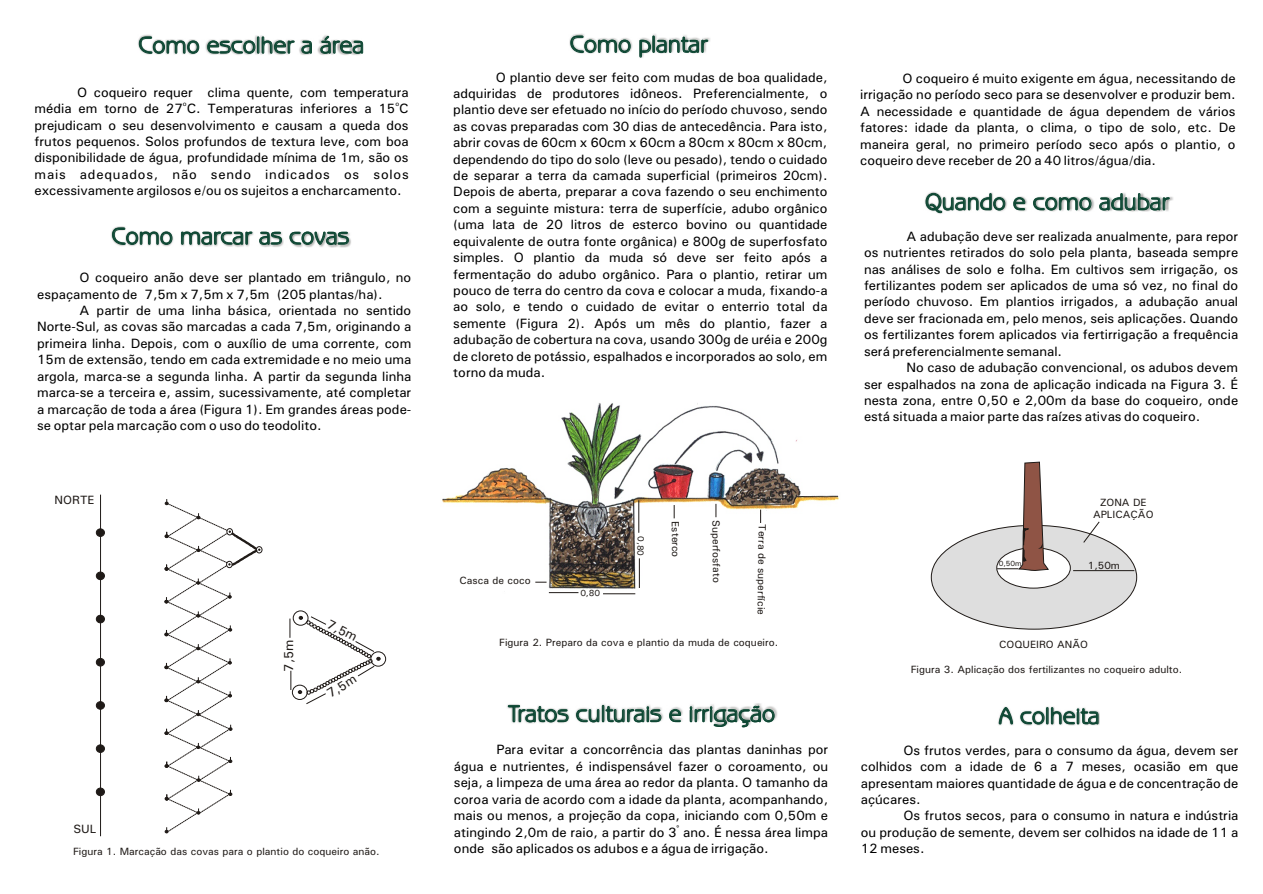
<style>
.page{position:relative;width:1263px;height:894px;background:#fff}
.page>*{position:absolute;margin:0;border:0;box-sizing:border-box;transform-origin:0 0}
.t1{font:24px "Benguiat Got Bk BT";color:#0d4733}
.t2{font:13.5px/16.4px "Univers";color:#000;text-align:justify}
.t3{font:13.05px "Univers";color:#1f1a17}
.t4{font:12px "Univers";color:#1f1a17}
.t5{font:10.5px/12.8px "Univers";color:#1f1a17;text-align:center}
.t6{font:9px "Univers";color:#1f1a17}
.t7{font:7.5px "Univers";color:#1f1a17}
.t8{font:6.75px "Univers";color:#000}
</style>
<div class="page">
<img style="left:138px;top:35px;width:223px;height:20px">
<img style="left:111px;top:227px;width:240px;height:20px">
<hr style="left:100px;top:495px;width:1px;height:341px;background:#1f1a17">
<svg style="left:165px;top:499px;width:95px;height:334px"></svg>
<div style="left:293px;top:611px;width:15px;height:14px;background:#fff;border:1px solid #1f1a17;border-radius:50%"></div>
<div style="left:371px;top:652px;width:15px;height:14px;background:#fff;border:1px solid #1f1a17;border-radius:50%"></div>
<svg style="left:292px;top:685px;width:15px;height:15px"></svg>
<svg style="left:298px;top:616px;width:82px;height:88px"></svg>
<svg style="left:290px;top:619px;width:1px;height:19px"></svg>
<svg style="left:291px;top:671px;width:1px;height:19px"></svg>
<div style="left:931px;top:525px;width:206px;height:104px;background:#dedede;border:1px solid #1f1a17;border-radius:50%"></div>
<div style="left:997px;top:548px;width:74px;height:40px;background:#fff;border:1px solid #1f1a17;border-radius:50%"></div>
<hr style="left:1073px;top:570px;width:61px;height:1px;background:#1f1a17">
<svg style="left:1083px;top:521px;width:17px;height:22px"></svg>
<svg style="left:997px;top:462px;width:52px;height:168px"></svg>
<div style="left:96px;top:529px;width:9px;height:8px;background:#1f1a17;border:1px solid #1f1a17;border-radius:50%"></div>
<div style="left:96px;top:572px;width:9px;height:8px;background:#1f1a17;border:1px solid #1f1a17;border-radius:50%"></div>
<div style="left:96px;top:615px;width:9px;height:8px;background:#1f1a17;border:1px solid #1f1a17;border-radius:50%"></div>
<div style="left:96px;top:658px;width:9px;height:8px;background:#1f1a17;border:1px solid #1f1a17;border-radius:50%"></div>
<div style="left:96px;top:702px;width:9px;height:7px;background:#1f1a17;border:1px solid #1f1a17;border-radius:50%"></div>
<div style="left:96px;top:745px;width:9px;height:8px;background:#1f1a17;border:1px solid #1f1a17;border-radius:50%"></div>
<div style="left:96px;top:788px;width:9px;height:8px;background:#1f1a17;border:1px solid #1f1a17;border-radius:50%"></div>
<img style="left:442px;top:403px;width:397px;height:191px">
<svg style="left:760px;top:510px;width:1px;height:13px"></svg>
<svg style="left:716px;top:504px;width:1px;height:13px"></svg>
<svg style="left:674px;top:505px;width:1px;height:13px"></svg>
<svg style="left:535px;top:582px;width:12px;height:1px"></svg>
<hr style="left:639px;top:500px;width:1px;height:33px;background:#1f1a17">
<hr style="left:639px;top:558px;width:1px;height:30px;background:#1f1a17">
<svg style="left:549px;top:592px;width:29px;height:1px"></svg>
<hr style="left:603px;top:594px;width:32px;height:1px;background:#1f1a17">
<img style="left:569px;top:34px;width:141px;height:24px">
<img style="left:507px;top:703px;width:270px;height:24px">
<img style="left:924px;top:192px;width:249px;height:22px">
<img style="left:998px;top:706px;width:101px;height:20px">
<h1 class="t1" style="left:138px;top:35px;width:227px">Como escolher a área</h1>
<p class="t2" style="left:77px;top:85px;width:333px">O coqueiro requer clima quente, com temperatura</p>
<p class="t8" style="left:183px;top:102px;width:5px">o</p>
<p class="t8" style="left:395px;top:102px;width:5px">o</p>
<p class="t2" style="left:35px;top:102px;width:376px">média em torno de 27 C. Temperaturas inferiores a 15 C prejudicam o seu desenvolvimento e causam a queda dos frutos pequenos. Solos profundos de textura leve, com boa disponibilidade de água, profundidade mínima de 1m, são os mais adequados, não sendo indicados os solos excessivamente argilosos e/ou os sujeitos a encharcamento.</p>
<h1 class="t1" style="left:112px;top:226px;width:239px">Como marcar as covas</h1>
<p class="t2" style="left:37px;top:271px;width:376px;text-indent:43px">O coqueiro anão deve ser plantado em triângulo, no espaçamento de 7,5m x 7,5m x 7,5m (205 plantas/ha).</p>
<p class="t2" style="left:37px;top:303px;width:376px;text-indent:43px">A partir de uma linha básica, orientada no sentido Norte-Sul, as covas são marcadas a cada 7,5m, originando a primeira linha. Depois, com o auxílio de uma corrente, com 15m de extensão, tendo em cada extremidade e no meio uma argola, marca-se a segunda linha. A partir da segunda linha marca-se a terceira e, assim, sucessivamente, até completar a marcação de toda a área (Figura 1). Em grandes áreas pode&shy;se optar pela marcação com o uso do teodolito.</p>
<p class="t4" style="left:55px;top:495px;width:41px">NORTE</p>
<h1 class="t1" style="left:570px;top:34px;width:139px">Como plantar</h1>
<p class="t2" style="left:453px;top:70px;width:376px;text-indent:43px">O plantio deve ser feito com mudas de boa qualidade, adquiridas de produtores idôneos. Preferencialmente, o plantio deve ser efetuado no início do período chuvoso, sendo as covas preparadas com 30 dias de antecedência. Para isto, abrir covas de 60cm x 60cm x 60cm a 80cm x 80cm x 80cm, dependendo do tipo do solo (leve ou pesado), tendo o cuidado de separar a terra da camada superficial (primeiros 20cm).<br>Depois de aberta, preparar a cova fazendo o seu enchimento com a seguinte mistura: terra de superfície, adubo orgânico (uma lata de 20 litros de esterco bovino ou quantidade equivalente de outra fonte orgânica) e 800g de superfosfato simples. O plantio da muda só deve ser feito após a fermentação do adubo orgânico. Para o plantio, retirar um pouco de terra do centro da cova e colocar a muda, fixando-a ao solo, e tendo o cuidado de evitar o enterrio total da semente (Figura 2). Após um mês do plantio, fazer a adubação de cobertura na cova, usando 300g de uréia e 200g de cloreto de potássio, espalhados e incorporados ao solo, em torno da muda.</p>
<p class="t5" style="left:460px;top:575px;width:73px">Casca de coco</p>
<p class="t6" style="left:580px;top:590px;width:21px;rotate:1deg">0,80</p>
<p class="t6" style="left:644px;top:536px;width:21px;rotate:90deg">0,80</p>
<p class="t5" style="left:681px;top:521px;width:38px;rotate:89deg">Esterco</p>
<p class="t5" style="left:721px;top:520px;width:64px;rotate:89deg">Superfosfato</p>
<p class="t5" style="left:768px;top:524px;width:92px;rotate:91deg">Terra de superf cí ei</p>
<p class="t2" style="left:860px;top:71px;width:377px;text-indent:43px">O coqueiro é muito exigente em água, necessitando de irrigação no período seco para se desenvolver e produzir bem.<br>A necessidade e quantidade de água dependem de vários fatores: idade da planta, o clima, o tipo de solo, etc. De maneira geral, no primeiro período seco após o plantio, o coqueiro deve receber de 20 a 40 litros/água/dia.</p>
<h1 class="t1" style="left:925px;top:192px;width:246px">Quando e como adubar</h1>
<p class="t2" style="left:864px;top:229px;width:376px;text-indent:43px">A adubação deve ser realizada anualmente, para repor os nutrientes retirados do solo pela planta, baseada sempre nas análises de solo e folha. Em cultivos sem irrigação, os fertilizantes podem ser aplicados de uma só vez, no final do período chuvoso. Em plantios irrigados, a adubação anual deve ser fracionada em, pelo menos, seis aplicações. Quando os fertilizantes forem aplicados via fertirrigação a frequência será preferencialmente semanal.</p>
<p class="t2" style="left:864px;top:361px;width:376px;text-indent:43px">No caso de adubação convencional, os adubos devem ser espalhados na zona de aplicação indicada na Figura 3. É nesta zona, entre 0,50 e 2,00m da base do coqueiro, onde está situada a maior parte das raízes ativas do coqueiro.</p>
<p class="t7" style="left:999px;top:561px;width:25px">0,50m</p>
<p class="t5" style="left:1093px;top:496px;width:62px">ZONA DE<br>APLICAÇÃO</p>
<p class="t5" style="left:1088px;top:560px;width:34px">1,50m</p>
<p class="t3" style="left:330px;top:619px;width:34px;rotate:28deg">7,5m</p>
<p class="t3" style="left:326px;top:691px;width:34px;rotate:-33deg">7,5m</p>
<p class="t5" style="left:499px;top:637px;width:281px">Figura 2. Preparo da cova e plantio da muda de coqueiro.</p>
<p class="t3" style="left:284px;top:671px;width:34px;rotate:-89deg">7,5m</p>
<p class="t5" style="left:999px;top:639px;width:91px">COQUEIRO ANÃO</p>
<p class="t5" style="left:911px;top:664px;width:273px">Figura 3. Aplicação dos fertilizantes no coqueiro adulto.</p>
<p class="t4" style="left:73px;top:825px;width:24px">SUL</p>
<p class="t5" style="left:73px;top:846px;width:308px">Figura 1. Marcação das covas para o plantio do coqueiro anão.</p>
<h1 class="t1" style="left:508px;top:703px;width:268px">Tratos culturais e irrigação</h1>
<p class="t2" style="left:454px;top:743px;width:376px;text-indent:43px">Para evitar a concorrência das plantas daninhas por água e nutrientes, é indispensável fazer o coroamento, ou seja, a limpeza de uma área ao redor da planta. O tamanho da coroa varia de acordo com a idade da planta, acompanhando, mais ou menos, a projeção da copa, iniciando com 0,50m e</p>
<p class="t8" style="left:677px;top:825px;width:4px">º</p>
<p class="t2" style="left:454px;top:825px;width:376px">atingindo 2,0m de raio, a partir do 3 ano. É nessa área limpa onde são aplicados os adubos e a água de irrigação.</p>
<h1 class="t1" style="left:999px;top:706px;width:102px">A colheita</h1>
<p class="t2" style="left:861px;top:743px;width:379px;text-indent:43px">Os frutos verdes, para o consumo da água, devem ser colhidos com a idade de 6 a 7 meses, ocasião em que apresentam maiores quantidade de água e de concentração de açúcares.</p>
<p class="t2" style="left:861px;top:809px;width:379px;text-indent:43px">Os frutos secos, para o consumo in natura e indústria ou produção de semente, devem ser colhidos na idade de 11 a 12 meses.</p>
</div>
